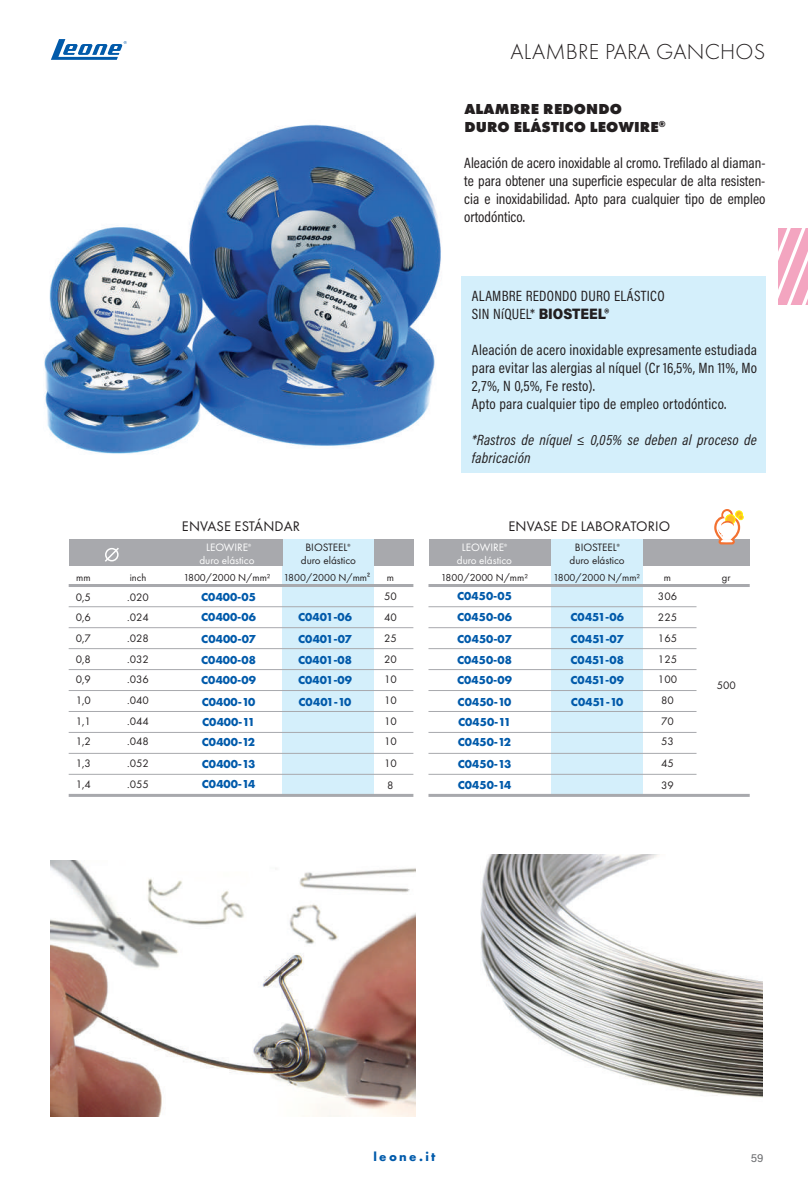
<style>
.page{position:relative;width:808px;height:1191px;background:#fff}
.page>*{position:absolute;margin:0;border:0;box-sizing:border-box;transform-origin:0 0}
.t1{font:300 22.5px "Futura PT";letter-spacing:.01em;color:#231f20}
.t2{font:15px/18px "Acumin Pro Cond";letter-spacing:.015em;color:#231f20}
.t3{font:italic 15px/18px "Acumin Pro Cond";letter-spacing:.015em;color:#231f20}
.t4{font:800 15px/18px "Futura PT";letter-spacing:.01em;color:#231f20}
.t5{font:14.4px "Futura PT";letter-spacing:.01em;color:#231f20}
.t6{font:700 13.05px "Futura PT";letter-spacing:.18em;color:#015aaa}
.t7{font:700 12px/21.3px "Futura PT";color:#015aaa}
.t8{font:11.7px "Acumin Pro";color:#6c6d70}
.t9{font:11.25px/20.4px "Futura PT";color:#231f20}
.t10{font:11.1px "Futura PT";color:#231f20}
.t11{font:11.1px "Futura PT";color:#fff}
.t12{font:10.5px "Futura PT";color:#231f20}
.s1{font-family:"Acumin Pro Cond";font-weight:500;font-size:10.5px}
.s2{font-family:"Acumin Pro Cond";font-weight:500}
.s3{font-family:"Acumin Pro";font-weight:900}
</style>
<div class="page">
<svg style="left:778px;top:229px;width:30px;height:75px"></svg>
<svg style="left:51px;top:39px;width:76px;height:21px"></svg>
<img style="left:44px;top:124px;width:397px;height:330px">
<div style="left:370px;top:539px;width:43px;height:27px;background:#a8a9ad"></div>
<div style="left:283px;top:539px;width:91px;height:256px;background:#d4effb"></div>
<div style="left:69px;top:539px;width:213px;height:27px;background:#a8a9ad"></div>
<hr style="left:69px;top:606px;width:344px;height:1px;background:#a8a9ad">
<hr style="left:69px;top:627px;width:344px;height:1px;background:#a8a9ad">
<hr style="left:69px;top:648px;width:344px;height:1px;background:#a8a9ad">
<hr style="left:69px;top:669px;width:344px;height:1px;background:#a8a9ad">
<hr style="left:69px;top:690px;width:344px;height:1px;background:#a8a9ad">
<hr style="left:69px;top:711px;width:344px;height:1px;background:#a8a9ad">
<hr style="left:69px;top:732px;width:344px;height:1px;background:#a8a9ad">
<hr style="left:69px;top:753px;width:344px;height:1px;background:#a8a9ad">
<hr style="left:69px;top:774px;width:344px;height:1px;background:#a8a9ad">
<hr style="left:69px;top:794px;width:344px;height:3px;background:#a8a9ad">
<svg style="left:105px;top:548px;width:14px;height:14px"></svg>
<hr style="left:69px;top:584px;width:344px;height:3px;background:#a8a9ad">
<div style="left:429px;top:539px;width:321px;height:27px;background:#a8a9ad"></div>
<div style="left:551px;top:539px;width:91px;height:256px;background:#d4effb"></div>
<hr style="left:428px;top:794px;width:322px;height:3px;background:#a8a9ad">
<hr style="left:428px;top:584px;width:322px;height:3px;background:#a8a9ad">
<hr style="left:428px;top:606px;width:268px;height:1px;background:#a8a9ad">
<hr style="left:428px;top:627px;width:268px;height:1px;background:#a8a9ad">
<hr style="left:428px;top:648px;width:268px;height:1px;background:#a8a9ad">
<hr style="left:428px;top:669px;width:268px;height:1px;background:#a8a9ad">
<hr style="left:428px;top:690px;width:268px;height:1px;background:#a8a9ad">
<hr style="left:428px;top:711px;width:268px;height:1px;background:#a8a9ad">
<hr style="left:428px;top:732px;width:268px;height:1px;background:#a8a9ad">
<hr style="left:428px;top:753px;width:268px;height:1px;background:#a8a9ad">
<hr style="left:428px;top:774px;width:268px;height:1px;background:#a8a9ad">
<div style="left:461px;top:276px;width:304px;height:197px;background:#d4effb"></div>
<img style="left:51px;top:861px;width:364px;height:256px">
<img style="left:480px;top:854px;width:283px;height:244px">
<div style="left:721px;top:509px;width:12px;height:12px;border:2px solid #f37131;border-radius:50%"></div>
<svg style="left:718px;top:539px;width:17px;height:5px"></svg>
<div style="left:735px;top:510px;width:8px;height:8px;border:1px solid #fff101;border-radius:50%"></div>
<svg style="left:714px;top:511px;width:30px;height:32px"></svg>
<h1 class="t1" style="left:510px;top:39px;width:256px">ALAMBRE PARA GANCHOS</h1>
<p class="t4" style="left:464px;top:100px;width:203px">ALAMBRE REDONDO<br>DURO ELÁSTICO LEOWIRE<sup>®</sup></p>
<p class="t2" style="left:464px;top:153px;width:303px;text-align:justify">Aleación de acero inoxidable al cromo. Trefilado al diaman&shy;te para obtener una superficie especular de alta resisten&shy;cia e inoxidabilidad. Apto para cualquier tipo de empleo ortodóntico.</p>
<p class="t5" style="left:182px;top:518px;width:120px">ENVASE ESTÁNDAR</p>
<p class="t11" style="left:206px;top:541px;width:46px">LEOWIRE<span class="s1">®</span></p>
<p class="t10" style="left:305px;top:541px;width:46px">BIOSTEEL<span class="s1">®</span></p>
<p class="t11" style="left:199px;top:554px;width:57px">duro elástico</p>
<p class="t10" style="left:301px;top:554px;width:57px">duro elástico</p>
<p class="t12" style="left:183px;top:571px;width:188px">1800/2000 N/mm² 1800/2000 N/mm<span class="s2">2</span></p>
<p class="t12" style="left:76px;top:571px;width:16px">mm</p>
<p class="t12" style="left:130px;top:571px;width:18px">inch</p>
<p class="t12" style="left:387px;top:571px;width:9px">m</p>
<p class="t9" style="left:384px;top:586px;width:14px">50</p>
<p class="t9" style="left:76px;top:587px;width:17px">0,5</p>
<p class="t9" style="left:127px;top:587px;width:23px">.020</p>
<p class="t7" style="left:201px;top:587px;width:56px;line-height:19.6px">C0400-05<br>C0400-06</p>
<p class="t7" style="left:201px;top:628px;width:56px">C0400-07<br>C0400-08</p>
<p class="t7" style="left:201px;top:669px;width:56px">C0400-09</p>
<p class="t7" style="left:298px;top:606px;width:55px;text-align:justify">C0401-06<br>C0401-07<br>C0401-08</p>
<p class="t7" style="left:298px;top:669px;width:55px">C0401-09</p>
<p class="t9" style="left:76px;top:607px;width:17px">0,6</p>
<p class="t9" style="left:127px;top:607px;width:23px">.024</p>
<p class="t9" style="left:384px;top:607px;width:14px">40</p>
<p class="t9" style="left:76px;top:627px;width:17px;line-height:21.3px">0,7<br>0,8</p>
<p class="t9" style="left:76px;top:669px;width:17px">0,9</p>
<p class="t9" style="left:127px;top:627px;width:23px;line-height:21.3px">.028 .032</p>
<p class="t9" style="left:127px;top:669px;width:23px">.036</p>
<p class="t9" style="left:384px;top:627px;width:14px;line-height:21.3px">25<br>20</p>
<p class="t9" style="left:384px;top:669px;width:14px">10</p>
<p class="t9" style="left:76px;top:690px;width:17px;text-align:justify">1,0<br>1,1<br>1,2</p>
<p class="t9" style="left:76px;top:753px;width:17px">1,3<br>1,4</p>
<p class="t9" style="left:127px;top:690px;width:23px;text-align:justify">.040 .044 .048</p>
<p class="t9" style="left:127px;top:753px;width:23px">.052 .055</p>
<p class="t7" style="left:202px;top:691px;width:55px;line-height:20.4px;text-align:justify">C0400-10<br>C0400-11<br>C0400-12</p>
<p class="t7" style="left:202px;top:753px;width:55px;line-height:20.4px">C0400-13<br>C0400-14</p>
<p class="t7" style="left:299px;top:690px;width:54px">C0401-10</p>
<p class="t9" style="left:384px;top:690px;width:14px;text-align:justify">10<br>10<br>10</p>
<p class="t9" style="left:384px;top:753px;width:14px;line-height:21.5px">10<br>8</p>
<p class="t2" style="left:472px;top:287px;width:194px">ALAMBRE REDONDO DURO ELÁSTICO<br>SIN NíQUEL* <span class="s3">BIOSTEEL®</span></p>
<p class="t2" style="left:472px;top:341px;width:287px">Aleación de acero inoxidable expresamente estudiada para evitar las alergias al níquel (Cr 16,5%, Mn 11%, Mo 2,7%, N 0,5%, Fe resto).<br>Apto para cualquier tipo de empleo ortodóntico.</p>
<p class="t3" style="left:472px;top:431px;width:286px">*Rastros de níquel ≤ 0,05% se deben al proceso de fabricación</p>
<p class="t5" style="left:508px;top:518px;width:163px">ENVASE DE LABORATORIO</p>
<p class="t11" style="left:462px;top:541px;width:46px">LEOWIRE<span class="s1">®</span></p>
<p class="t10" style="left:575px;top:541px;width:46px">BIOSTEEL<span class="s1">®</span></p>
<p class="t11" style="left:457px;top:554px;width:57px">duro elástico</p>
<p class="t10" style="left:569px;top:554px;width:57px">duro elástico</p>
<p class="t12" style="left:441px;top:571px;width:89px">1800/2000 N/mm²</p>
<p class="t12" style="left:553px;top:571px;width:89px">1800/2000 N/mm²</p>
<p class="t12" style="left:664px;top:571px;width:9px">m</p>
<p class="t12" style="left:722px;top:571px;width:10px">gr</p>
<p class="t7" style="left:457px;top:585px;width:56px;text-align:justify">C0450-05<br>C0450-06<br>C0450-07<br>C0450-08</p>
<p class="t7" style="left:457px;top:669px;width:56px;line-height:20.9px;text-align:justify">C0450-09<br>C0450-10<br>C0450-11<br>C0450-12</p>
<p class="t7" style="left:458px;top:753px;width:55px;line-height:20.9px">C0450-13<br>C0450-14</p>
<p class="t7" style="left:570px;top:606px;width:55px;text-align:justify">C0451-06<br>C0451-07<br>C0451-08</p>
<p class="t7" style="left:570px;top:669px;width:55px">C0451-09<br>C0451-10</p>
<p class="t9" style="left:658px;top:586px;width:21px;line-height:21px;text-align:justify">306<br>225<br>165<br>125</p>
<p class="t9" style="left:658px;top:668px;width:21px;line-height:21.6px">100<br>80</p>
<p class="t9" style="left:661px;top:711px;width:14px">70<br>53</p>
<p class="t9" style="left:661px;top:753px;width:14px;line-height:21.5px">45<br>39</p>
<p class="t9" style="left:717px;top:675px;width:21px">500</p>
<p class="t6" style="left:373px;top:1148px;width:64px">leone.it</p>
<p class="t8" style="left:751px;top:1149px;width:14px">59</p>
</div>
